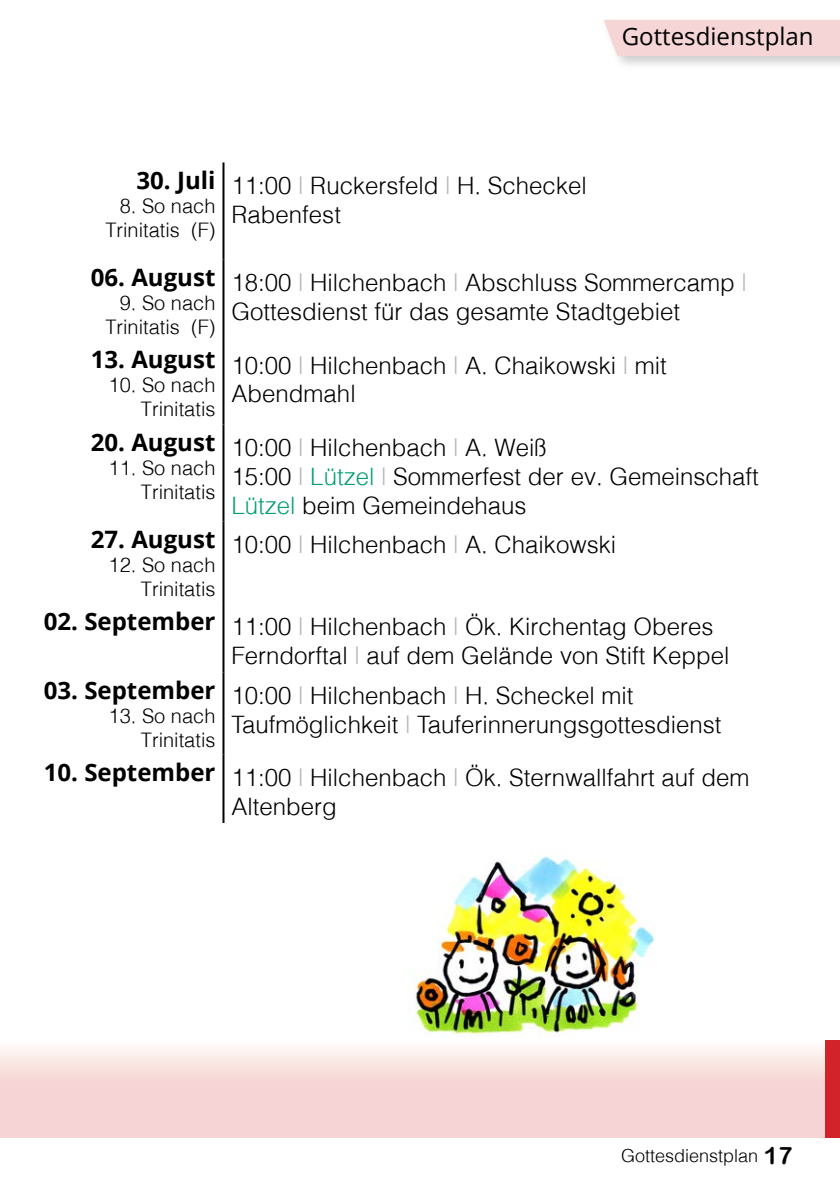
<style>
.page{position:relative;width:840px;height:1191px;background:#fff}
.page>*{position:absolute;margin:0;border:0;box-sizing:border-box;transform-origin:0 0}
.t1{font:300 24px/28.8px "Helv";color:#000}
.t2{font:700 24px "Open Sans";color:#000}
.t3{font:24px "Open Sans";color:#000}
.t4{font:300 20px/24px "Helv";color:#000;text-align:right}
.t5{font:300 18px "Helv";color:#000}
.s1{color:#b6b8ba}
.s2{color:#069f73}
.s3{font-family:"Arial Rounded MT Bold";font-weight:400;font-size:24px}
</style>
<div class="page">
<div style="left:0;top:1040px;width:839px;height:98px;background:linear-gradient(to bottom,#fbf1ec,#f4c9cd)"></div>
<div style="left:824px;top:1040px;width:15px;height:98px;background:#d2232a"></div>
<div style="left:600px;top:16px;width:239px;height:55px;background:#000;opacity:.2"></div>
<div style="left:603px;top:20px;width:236px;height:36px;background:#f5d5d5"></div>
<hr style="left:222px;top:162px;width:2px;height:98px;background:#000">
<hr style="left:222px;top:260px;width:2px;height:82px;background:#000">
<hr style="left:222px;top:342px;width:2px;height:82px;background:#000">
<hr style="left:222px;top:424px;width:2px;height:97px;background:#000">
<hr style="left:222px;top:521px;width:2px;height:83px;background:#000">
<hr style="left:222px;top:604px;width:2px;height:68px;background:#000">
<hr style="left:222px;top:672px;width:2px;height:82px;background:#000">
<hr style="left:222px;top:754px;width:2px;height:69px;background:#000">
<img style="left:408px;top:856px;width:246px;height:181px">
<p class="t3" style="left:621px;top:20px;width:193px">Gottesdienstplan</p>
<p class="t2" style="left:136px;top:163px;width:80px">30. Juli</p>
<p class="t4" style="left:105px;top:193px;width:112px">8. So nach<br>Trinitatis (F)</p>
<p class="t2" style="left:91px;top:260px;width:126px">06. August</p>
<p class="t4" style="left:105px;top:290px;width:112px">9. So nach<br>Trinitatis (F)</p>
<p class="t2" style="left:91px;top:343px;width:126px">13. August</p>
<p class="t4" style="left:109px;top:373px;width:108px">10. So nach<br>Trinitatis</p>
<p class="t2" style="left:91px;top:425px;width:126px">20. August</p>
<p class="t4" style="left:109px;top:455px;width:108px">11. So nach<br>Trinitatis</p>
<p class="t2" style="left:91px;top:522px;width:126px">27. August</p>
<p class="t4" style="left:109px;top:552px;width:108px">12. So nach<br>Trinitatis</p>
<p class="t1" style="left:231px;top:170px;width:356px">11:00 <span class="s1">|</span> Ruckersfeld <span class="s1">|</span> H. Scheckel<br>Rabenfest</p>
<p class="t1" style="left:231px;top:267px;width:516px">18:00 <span class="s1">|</span> Hilchenbach <span class="s1">|</span> Abschluss Sommercamp <span class="s1">|<br></span>Gottesdienst für das gesamte Stadtgebiet</p>
<p class="t1" style="left:231px;top:350px;width:436px">10:00 <span class="s1">|</span> Hilchenbach <span class="s1">|</span> A. Chaikowski <span class="s1">|</span> mit<br>Abendmahl</p>
<p class="t1" style="left:231px;top:432px;width:528px">10:00 <span class="s1">|</span> Hilchenbach <span class="s1">|</span> A. Weiß<br>15:00 <span class="s1">|</span> <span class="s2">Lützel</span> <span class="s1">|</span> Sommerfest der ev. Gemeinschaft<br><span class="s2">Lützel</span> beim Gemeindehaus</p>
<p class="t1" style="left:231px;top:529px;width:386px">10:00 <span class="s1">|</span> Hilchenbach <span class="s1">|</span> A. Chaikowski</p>
<p class="t1" style="left:231px;top:612px;width:499px;text-indent:-187px"><sup>02.</sup> <sup>September</sup> 11:00 <span class="s1">|</span> Hilchenbach <span class="s1">|</span> Ök. Kirchentag Oberes<br>Ferndorftal <span class="s1">|</span> auf dem Gelände von Stift Keppel</p>
<p class="t2" style="left:44px;top:673px;width:173px">03. September</p>
<p class="t4" style="left:109px;top:703px;width:108px">13. So nach<br>Trinitatis</p>
<p class="t1" style="left:231px;top:680px;width:491px">10:00 <span class="s1">|</span> Hilchenbach <span class="s1">|</span> H. Scheckel mit<br>Taufmöglichkeit <span class="s1">|</span> Tauferinnerungsgottesdienst</p>
<p class="t1" style="left:231px;top:762px;width:519px;text-indent:-187px"><sup>10.</sup> <sup>September</sup> 11:00 <span class="s1">|</span> Hilchenbach <span class="s1">|</span> Ök. Sternwallfahrt auf dem<br>Altenberg</p>
<p class="t5" style="left:620px;top:1144px;width:173px">Gottesdienstplan <span class="s3">17</span></p>
</div>
